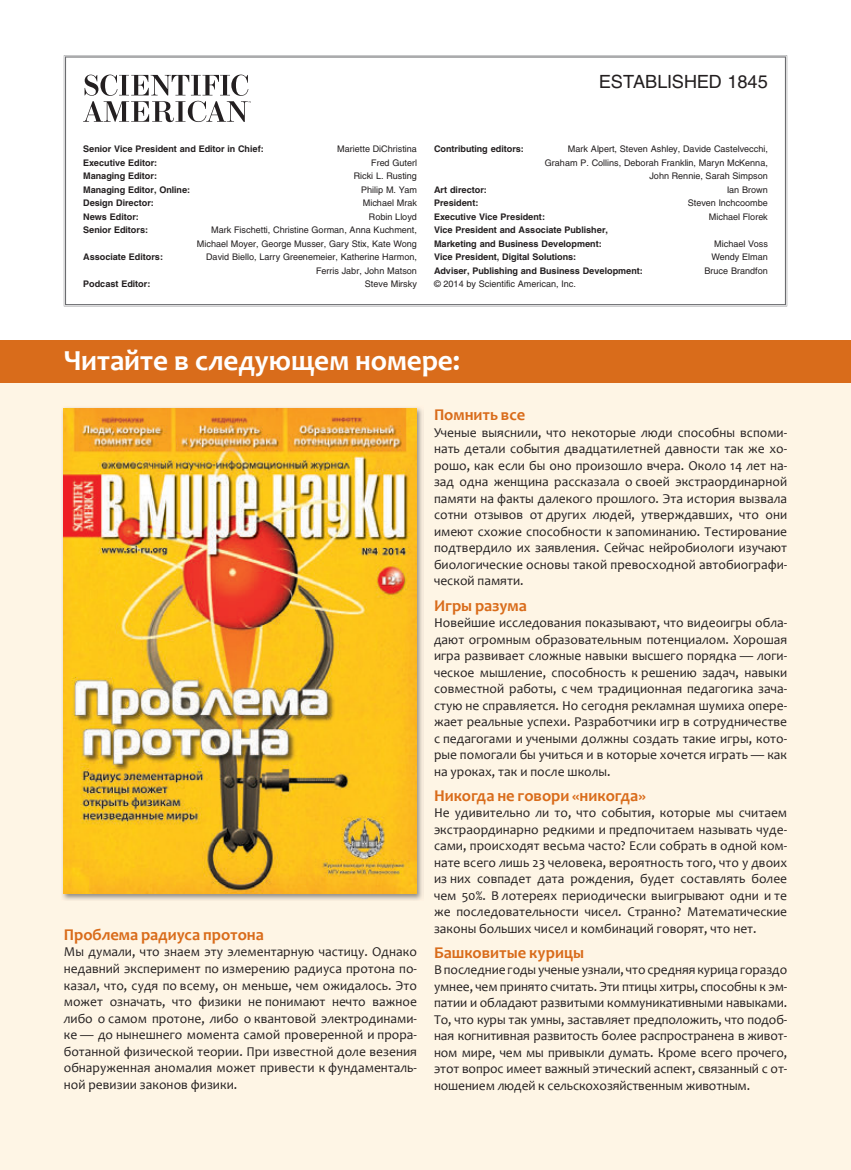
<style>
.page{position:relative;width:851px;height:1170px;background:#fff}
.page>*{position:absolute;margin:0;border:0;box-sizing:border-box;transform-origin:0 0}
.t1{font:700 29.25px "Candara";color:#fff}
.t2{font:18px "Helios";color:#231f20}
.t3{font:700 16.5px "Candara";letter-spacing:-.005em;color:#d96c1b}
.t4{font:13.5px/16.5px "Candara";color:#231f20;text-align:justify}
.t5{font:9px/13.5px "Helios";color:#231f20;text-align:right}
.t6{font:700 9px/13.5px "Helios";color:#231f20}
</style>
<div class="page">
<div style="left:0;top:340px;width:850px;height:829px;background:#fef5e5"></div>
<div style="left:0;top:340px;width:850px;height:43px;background:#d96c1b"></div>
<img style="left:62px;top:407px;width:360px;height:493px">
<img style="left:64px;top:408px;width:353px;height:485px">
<svg style="left:65px;top:56px;width:720px;height:249px"></svg>
<h2 class="t2" style="left:599px;top:70px;width:170px">ESTABLISHED 1845</h2>
<p class="t6" style="left:83px;top:142px;width:182px">Senior Vice President and Editor in Chief:</p>
<p class="t5" style="left:337px;top:142px;width:81px">Mariette DiChristina</p>
<p class="t6" style="left:83px;top:156px;width:76px">Executive Editor:</p>
<p class="t5" style="left:371px;top:156px;width:47px">Fred Guterl</p>
<p class="t6" style="left:83px;top:169px;width:75px">Managing Editor:</p>
<p class="t5" style="left:353px;top:169px;width:65px">Ricki L. Rusting</p>
<p class="t6" style="left:83px;top:183px;width:109px">Managing Editor, Online:</p>
<p class="t5" style="left:361px;top:183px;width:57px">Philip M. Yam</p>
<p class="t6" style="left:83px;top:196px;width:72px">Design Director:</p>
<p class="t5" style="left:363px;top:196px;width:56px">Michael Mrak</p>
<p class="t6" style="left:83px;top:210px;width:57px">News Editor:</p>
<p class="t5" style="left:369px;top:210px;width:50px">Robin Lloyd</p>
<p class="t6" style="left:83px;top:223px;width:67px">Senior Editors:</p>
<p class="t5" style="left:197px;top:223px;width:221px">Mark Fischetti, Christine Gorman, Anna Kuchment,<br>Michael Moyer, George Musser, Gary Stix, Kate Wong</p>
<p class="t6" style="left:83px;top:250px;width:81px">Associate Editors:</p>
<p class="t5" style="left:206px;top:250px;width:212px">David Biello, Larry Greenemeier, Katherine Harmon,<br>Ferris Jabr, John Matson</p>
<p class="t6" style="left:83px;top:277px;width:69px">Podcast Editor:</p>
<p class="t5" style="left:365px;top:277px;width:54px">Steve Mirsky</p>
<p class="t6" style="left:434px;top:142px;width:91px">Contributing editors:</p>
<p class="t5" style="left:545px;top:142px;width:224px">Mark Alpert, Steven Ashley, Davide Castelvecchi,<br>Graham P. Collins, Deborah Franklin, Maryn McKenna,<br>John Rennie, Sarah Simpson</p>
<p class="t6" style="left:434px;top:183px;width:54px">Art director:</p>
<p class="t5" style="left:727px;top:183px;width:42px">Ian Brown</p>
<p class="t6" style="left:434px;top:196px;width:46px">President:</p>
<p class="t5" style="left:687px;top:196px;width:82px">Steven Inchcoombe</p>
<p class="t6" style="left:434px;top:210px;width:112px">Executive Vice President:</p>
<p class="t5" style="left:708px;top:210px;width:60px">Michael Florek</p>
<p class="t6" style="left:434px;top:223px;width:175px">Vice President and Associate Publisher,<br>Marketing and Business Development:</p>
<p class="t5" style="left:714px;top:237px;width:55px">Michael Voss</p>
<p class="t6" style="left:434px;top:250px;width:144px">Vice President, Digital Solutions:</p>
<p class="t5" style="left:711px;top:250px;width:58px">Wendy Elman</p>
<p class="t6" style="left:434px;top:264px;width:210px">Adviser, Publishing and Business Development:</p>
<p class="t5" style="left:704px;top:264px;width:65px">Bruce Brandfon</p>
<p class="t5" style="left:434px;top:277px;width:143px">© 2014 by Scientific American, Inc.</p>
<h1 class="t1" style="left:64px;top:343px;width:398px">читайте в следующем номере:</h1>
<p class="t3" style="left:64px;top:924px;width:201px">Проблема радиуса протона</p>
<p class="t4" style="left:64px;top:943px;width:354px">Мы думали, что знаем эту элементарную частицу. Однако недавний эксперимент по измерению радиуса протона по&shy;казал, что, судя по всему, он меньше, чем ожидалось. Это может означать, что физики не понимают нечто важное либо о самом протоне, либо о квантовой электродинами&shy;ке — до нынешнего момента самой проверенной и прора&shy;ботанной физической теории. При известной доле везения обнаруженная аномалия может привести к фундаменталь&shy;ной ревизии законов физики.</p>
<p class="t3" style="left:434px;top:405px;width:93px">Помнить все</p>
<p class="t4" style="left:434px;top:424px;width:354px">Ученые выяснили, что некоторые люди способны вспоми&shy;нать детали события двадцатилетней давности так же хо&shy;рошо, как если бы оно произошло вчера. Около 14 лет на&shy;зад одна женщина рассказала о своей экстраординарной памяти на факты далекого прошлого. Эта история вызвала сотни отзывов от других людей, утверждавших, что они имеют схожие способности к запоминанию. Тестирование подтвердило их заявления. Сейчас нейробиологи изучают биологические основы такой превосходной автобиографи&shy;ческой памяти.</p>
<p class="t3" style="left:434px;top:595px;width:94px">игры разума</p>
<p class="t4" style="left:434px;top:614px;width:354px">Новейшие исследования показывают, что видеоигры обла&shy;дают огромным образовательным потенциалом. Хорошая игра развивает сложные навыки высшего порядка — логи&shy;ческое мышление, способность к решению задач, навыки совместной работы, с чем традиционная педагогика зача&shy;стую не справляется. Но сегодня рекламная шумиха опере&shy;жает реальные успехи. Разработчики игр в сотрудничестве с педагогами и учеными должны создать такие игры, кото&shy;рые помогали бы учиться и в которые хочется играть — как на уроках, так и после школы.</p>
<p class="t3" style="left:434px;top:785px;width:213px">никогда не говори «никогда»</p>
<p class="t4" style="left:434px;top:804px;width:354px">Не удивительно ли то, что события, которые мы считаем экстраординарно редкими и предпочитаем называть чуде&shy;сами, происходят весьма часто? Если собрать в одной ком&shy;нате всего лишь 23 человека, вероятность того, что у двоих из них совпадет дата рождения, будет составлять более чем 50%. В лотереях периодически выигрывают одни и те же последовательности чисел. Странно? Математические законы больших чисел и комбинаций говорят, что нет.</p>
<p class="t3" style="left:434px;top:942px;width:151px">башковитые курицы</p>
<p class="t4" style="left:434px;top:961px;width:355px">В последние годы ученые узнали, что средняя курица гораздо умнее, чем принято считать. Эти птицы хитры, способны к эм&shy;патии и обладают развитыми коммуникативными навыками.<br>То, что куры так умны, заставляет предположить, что подоб&shy;ная когнитивная развитость более распространена в живот&shy;ном мире, чем мы привыкли думать. Кроме всего прочего, этот вопрос имеет важный этический аспект, связанный с от&shy;ношением людей к сельскохозяйственным животным.</p>
</div>
